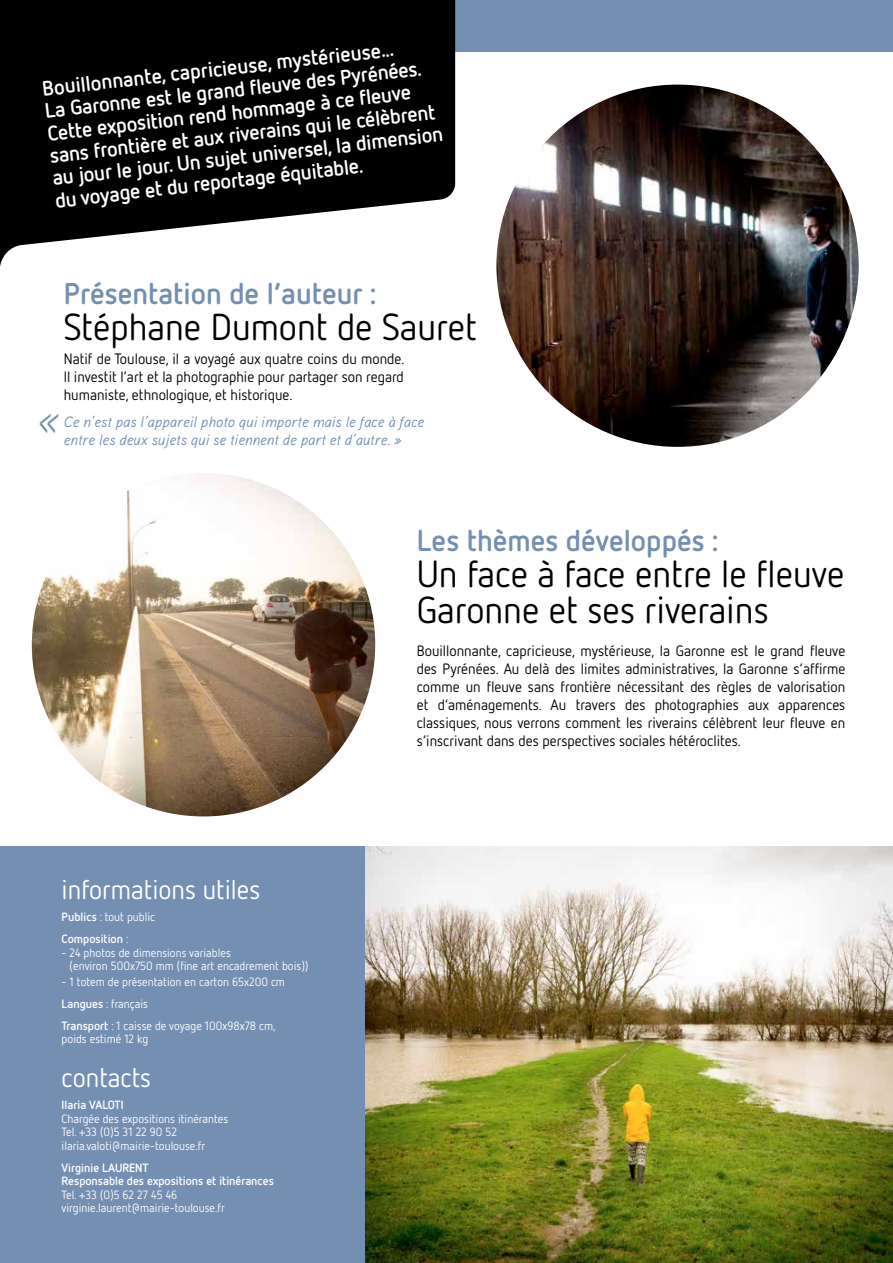
<style>
.page{position:relative;width:893px;height:1263px;background:#fff}
.page>*{position:absolute;margin:0;border:0;box-sizing:border-box;transform-origin:0 0}
.t1{font:italic 300 45px "Aaux Pro";color:#758fb3}
.t2{font:37.5px/36px "Netto OT";color:#000}
.t3{font:700 30px "Netto OT";color:#758fb3}
.t4{font:27px "Netto OT";color:#fff}
.t5{font:700 21px/22.5px "Netto OT";color:#fff}
.t6{font:15px/18px "Netto OT";color:#000;text-align:justify}
.t7{font:italic 15px "Aaux Pro";color:#758fb3}
.t8{font:12px/13.5px "Netto OT";color:#fff}
.t9{font:700 12px/22px "Netto OT";color:#fff}
.s1{font-weight:400}
.s2{font-weight:700}
</style>
<div class="page">
<div style="left:0;top:0;width:893px;height:51px;background:#758fb3"></div>
<img style="left:496px;top:85px;width:363px;height:362px;border-radius:181px">
<div style="left:0;top:846px;width:365px;height:417px;background:#758fb3"></div>
<img style="left:365px;top:846px;width:528px;height:417px">
<svg style="left:0;top:0;width:455px;height:267px;fill:#000"></svg>
<img style="left:32px;top:473px;width:343px;height:343px;border-radius:172px">
<p class="t5" style="left:41px;top:75px;width:395px;rotate:-6deg">Bouillonnante, capricieuse, mystérieuse...<br>La Garonne est le grand fl euve des Pyrénées.<br>Cette exposition rend hommage à ce fl euve sans frontière et aux riverains qui le célèbrent au jour le jour. Un sujet universel, la dimension du voyage et du reportage équitable.</p>
<h3 class="t3" style="left:64px;top:275px;width:314px">Présentation de l’auteur :</h3>
<h2 class="t2" style="left:64px;top:308px;width:415px">Stéphane Dumont de Sauret</h2>
<p class="t6" style="left:64px;top:350px;width:342px">Natif de Toulouse, il a voyagé aux quatre coins du monde.<br>Il investit l’art et la photographie pour partager son regard humaniste, ethnologique, et historique.</p>
<p class="t7" style="left:64px;top:413px;width:362px">Ce n’est pas l’appareil photo qui importe mais le face à face</p>
<h1 class="t1" style="left:37px;top:391px;width:23px">«</h1>
<p class="t7" style="left:64px;top:431px;width:340px">entre les deux sujets qui se tiennent de part et d’autre. »</p>
<h3 class="t3" style="left:417px;top:521px;width:303px">Les thèmes développés :</h3>
<h2 class="t2" style="left:417px;top:555px;width:429px">Un face à face entre le fleuve<br>Garonne et ses riverains</h2>
<h3 class="t4" style="left:62px;top:873px;width:200px">informations utiles</h3>
<p class="t9" style="left:62px;top:906px;width:95px">Publics <span class="s1">: tout public<br></span>Composition <span class="s1">:</span></p>
<p class="t8" style="left:70px;top:945px;width:240px;text-indent:-8px">- 24 photos de dimensions variables<br>(environ 500x750 mm (fine art encadrement bois))</p>
<p class="t8" style="left:62px;top:970px;width:225px;line-height:22px">- 1 totem de présentation en carton 65x200 cm<br><span class="s2">Langues</span> : français<br><span class="s2">Transport</span> : 1 caisse de voyage 100x98x78 cm,</p>
<p class="t8" style="left:62px;top:1032px;width:88px">poids estimé 12 kg</p>
<h3 class="t4" style="left:62px;top:1061px;width:91px">contacts</h3>
<p class="t9" style="left:62px;top:1094px;width:64px">Ilaria VALOTI</p>
<p class="t8" style="left:62px;top:1112px;width:168px">Chargée des expositions itinérantes<br>Tel. +33 (0)5 31 22 90 52 ilaria.valoti@mairie-toulouse.fr</p>
<p class="t9" style="left:62px;top:1160px;width:214px;line-height:13.5px">Virginie LAURENT<br>Responsable des expositions et itinérances</p>
<p class="t8" style="left:62px;top:1188px;width:165px">Tel. +33 (0)5 62 27 45 46 virginie.laurent@mairie-toulouse.fr</p>
<p class="t6" style="left:417px;top:642px;width:430px">Bouillonnante, capricieuse, mystérieuse, la Garonne est le grand fleuve des Pyrénées. Au delà des limites administratives, la Garonne s’affirme comme un fleuve sans frontière nécessitant des règles de valorisation et d’aménagements. Au travers des photographies aux apparences classiques, nous verrons comment les riverains célèbrent leur fleuve en s’inscrivant dans des perspectives sociales hétéroclites.</p>
</div>
